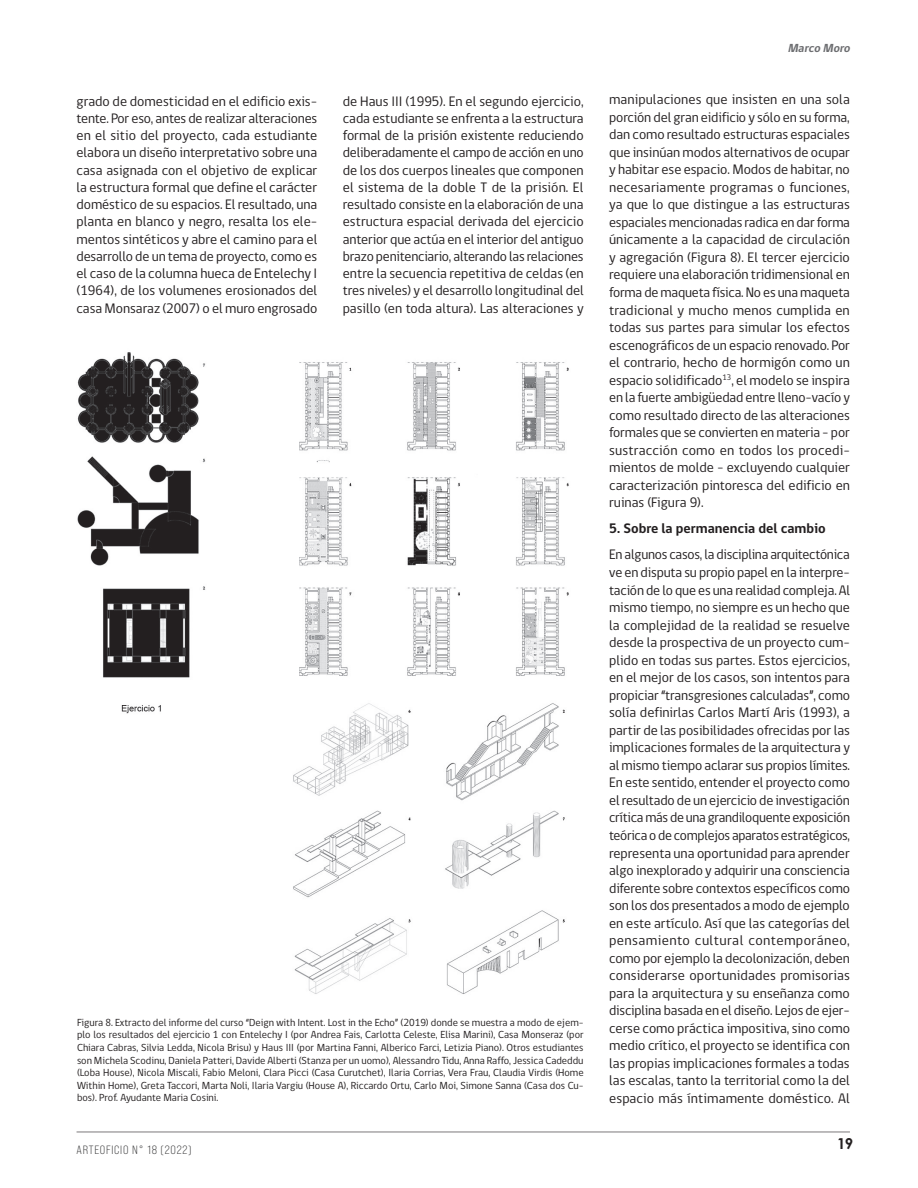
<style>
.page{position:relative;width:918px;height:1188px;background:#fff}
.page>*{position:absolute;margin:0;border:0;box-sizing:border-box;transform-origin:0 0}
.t1{font:700 15px "Century Gothic";color:#231f20}
.t2{font:14.1px/17.5px "gob CL";color:#231f20;text-align:justify}
.t3{font:700 14.1px "gob CL";color:#231f20}
.t4{font:12px "Bebas Neue Pro Sm E Bk";letter-spacing:.06em;color:#3e3e3f}
.t5{font:italic 700 12px "gob CL";color:#6c6d70}
.t6{font:10.5px/12.6px "gob CL";color:#231f20;text-align:justify}
</style>
<div class="page">
<hr style="left:77px;top:1132px;width:773px;height:1px;background:#231f20">
<img style="left:77px;top:352px;width:492px;height:642px">
<p class="t5" style="left:788px;top:40px;width:67px">Marco Moro</p>
<p class="t2" style="left:343px;top:93px;width:242px">de Haus III (1995). En el segundo ejercicio, cada estudiante se enfrenta a la estructura formal de la prisión existente reduciendo deliberadamente el campo de acción en uno de los dos cuerpos lineales que componen el sistema de la doble T de la prisión. El resultado consiste en la elaboración de una estructura espacial derivada del ejercicio anterior que actúa en el interior del antiguo brazo penitenciario, alterando las relaciones entre la secuencia repetitiva de celdas (en tres niveles) y el desarrollo longitudinal del pasillo (en toda altura). Las alteraciones y</p>
<p class="t2" style="left:609px;top:91px;width:242px">manipulaciones que insisten en una sola porción del gran eidificio y sólo en su forma, dan como resultado estructuras espaciales que insinúan modos alternativos de ocupar y habitar ese espacio. Modos de habitar, no necesariamente programas o funciones, ya que lo que distingue a las estructuras espaciales mencionadas radica en dar forma únicamente a la capacidad de circulación y agregación (Figura 8). El tercer ejercicio requiere una elaboración tridimensional en forma de maqueta física. No es una maqueta tradicional y mucho menos cumplida en todas sus partes para simular los efectos escenográficos de un espacio renovado. Por el contrario, hecho de hormigón como un espacio solidificado<sup>13</sup>, el modelo se inspira en la fuerte ambigüedad entre lleno-vacío y como resultado directo de las alteraciones formales que se convierten en materia – por sustracción como en todos los procedi&shy;mientos de molde – excluyendo cualquier caracterización pintoresca del edificio en ruinas (Figura 9).</p>
<p class="t3" style="left:609px;top:519px;width:218px">5. Sobre la permanencia del cambio</p>
<p class="t2" style="left:609px;top:546px;width:242px">En algunos casos, la disciplina arquitectónica ve en disputa su propio papel en la interpre&shy;tación de lo que es una realidad compleja. Al mismo tiempo, no siempre es un hecho que la complejidad de la realidad se resuelve desde la prospectiva de un proyecto cum&shy;plido en todas sus partes. Estos ejercicios, en el mejor de los casos, son intentos para propiciar “transgresiones calculadas”, como solía definirlas Carlos Martí Aris (1993), a partir de las posibilidades ofrecidas por las implicaciones formales de la arquitectura y al mismo tiempo aclarar sus propios límites.<br>En este sentido, entender el proyecto como el resultado de un ejercicio de investigación crítica más de una grandiloquente exposición teórica o de complejos aparatos estratégicos, representa una oportunidad para aprender algo inexplorado y adquirir una consciencia diferente sobre contextos específicos como son los dos presentados a modo de ejemplo en este artículo. Así que las categorías del pensamiento cultural contemporáneo, como por ejemplo la decolonización, deben considerarse oportunidades promisorias para la arquitectura y su enseñanza como disciplina basada en el diseño. Lejos de ejer&shy;cerse como práctica impositiva, sino como medio crítico, el proyecto se identifica con las propias implicaciones formales a todas las escalas, tanto la territorial como la del espacio más íntimamente doméstico. Al</p>
<p class="t2" style="left:77px;top:93px;width:242px">grado de domesticidad en el edificio exis&shy;tente. Por eso, antes de realizar alteraciones en el sitio del proyecto, cada estudiante elabora un diseño interpretativo sobre una casa asignada con el objetivo de explicar la estructura formal que define el carácter doméstico de su espacios. El resultado, una planta en blanco y negro, resalta los ele&shy;mentos sintéticos y abre el camino para el desarrollo de un tema de proyecto, como es el caso de la columna hueca de Entelechy I (1964), de los volumenes erosionados del casa Monsaraz (2007) o el muro engrosado</p>
<p class="t6" style="left:77px;top:1016px;width:508px">Figura 8. Extracto del informe del curso “Deign with Intent. Lost in the Echo” (2019) donde se muestra a modo de ejem&shy;plo los resultados del ejercicio 1 con Entelechy I (por Andrea Fais, Carlotta Celeste, Elisa Marini), Casa Monseraz (por Chiara Cabras, Silvia Ledda, Nicola Brisu) y Haus III (por Martina Fanni, Alberico Farci, Letizia Piano). Otros estudiantes son Michela Scodinu, Daniela Patteri, Davide Alberti (Stanza per un uomo), Alessandro Tidu, Anna Raffo, Jessica Cadeddu (Loba House), Nicola Miscali, Fabio Meloni, Clara Picci (Casa Curutchet), Ilaria Corrias, Vera Frau, Claudia Virdis (Home Within Home), Greta Taccori, Marta Noli, Ilaria Vargiu (House A), Riccardo Ortu, Carlo Moi, Simone Sanna (Casa dos Cu&shy;bos). Prof. Ayudante Maria Cosini.</p>
<p class="t4" style="left:77px;top:1143px;width:117px">ARTEOFICIO N° 18 (2022)</p>
<p class="t1" style="left:837px;top:1132px;width:18px">19</p>
</div>
